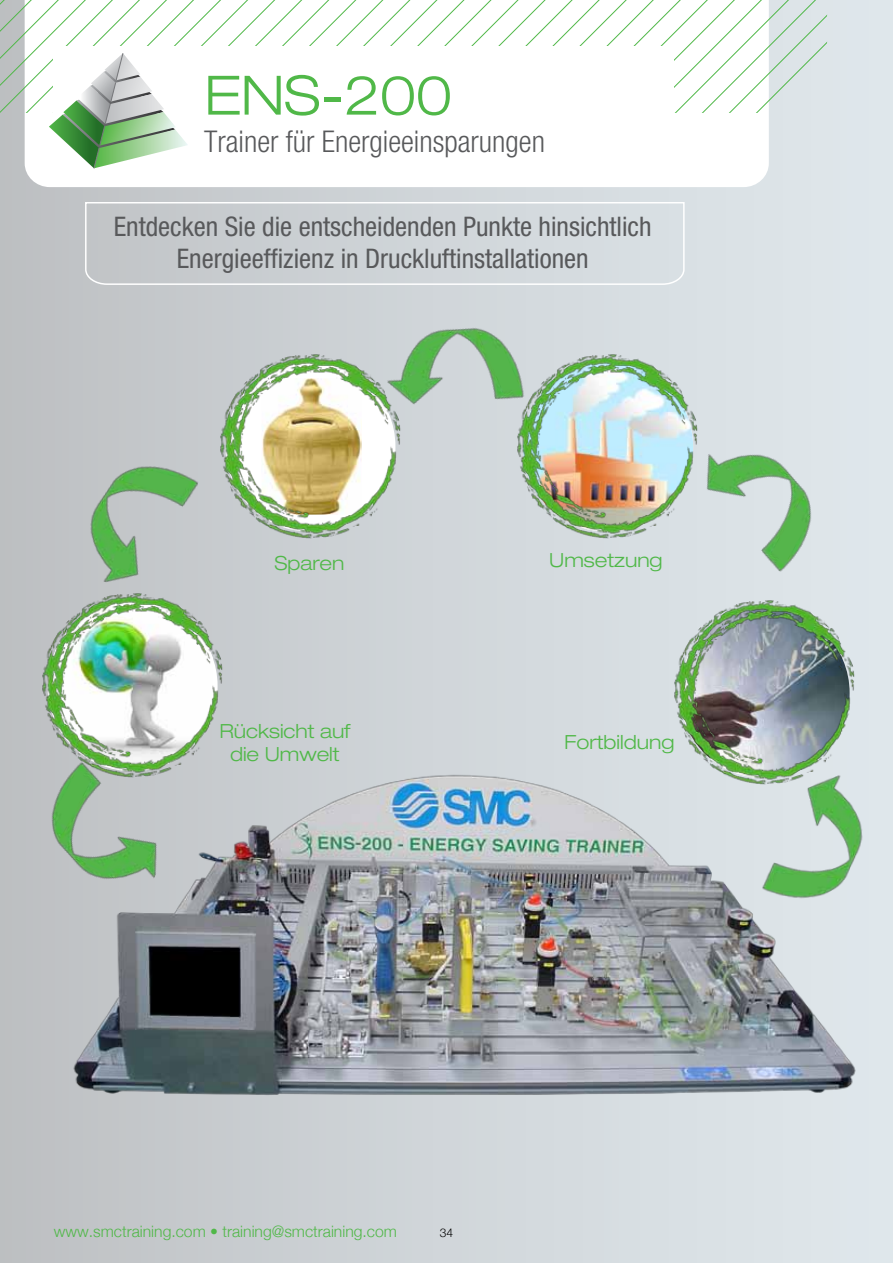
<style>
.page{position:relative;width:893px;height:1263px;background:#fff}
.page>*{position:absolute;margin:0;border:0;box-sizing:border-box;transform-origin:0 0}
.t1{font:300 expanded 54.3px "Helvetica Neue";letter-spacing:-.005em;color:#50b848}
.t2{font:300 condensed 30px "Helvetica Neue";color:#58595b}
.t3{font:condensed 27px/32.4px "Helvetica Neue";color:#58595b;text-align:center}
.t4{font:300 expanded 19.5px/23.4px "Helvetica Neue";color:#50b848;text-align:center}
.t5{font:300 15.75px "Helvetica Neue";color:#50b848}
.t6{font:300 12px "Helvetica Neue";color:#000}
</style>
<div class="page">
<div style="left:0;top:0;width:893px;height:1263px;background:linear-gradient(to right,#bec1c3,#e1e9ee)"></div>
<svg style="left:25px;top:113px;width:744px;height:74px"></svg>
<svg style="left:0;top:0;width:827px;height:113px"></svg>
<div style="left:53px;top:46px;width:621px;height:109px;background:#fff"></div>
<svg style="left:49px;top:52px;width:139px;height:117px"></svg>
<svg style="left:84px;top:201px;width:601px;height:85px;background:#cfd4d7"></svg>
<img style="left:502px;top:340px;width:221px;height:213px">
<img style="left:658px;top:587px;width:221px;height:212px">
<img style="left:26px;top:580px;width:221px;height:173px">
<img style="left:66px;top:753px;width:808px;height:369px">
<img style="left:204px;top:340px;width:221px;height:213px">
<img style="left:757px;top:769px;width:117px;height:139px">
<img style="left:674px;top:424px;width:165px;height:156px">
<img style="left:373px;top:298px;width:162px;height:149px">
<img style="left:69px;top:447px;width:135px;height:152px">
<img style="left:23px;top:753px;width:165px;height:155px">
<h1 class="t1" style="left:204px;top:63px;width:249px">ENS-200</h1>
<p class="t2" style="left:204px;top:124px;width:342px">Trainer für Energieeinsparungen</p>
<p class="t3" style="left:114px;top:210px;width:539px">Entdecken Sie die entscheidenden Punkte hinsichtlich<br>Energieeffizienz in Druckluftinstallationen</p>
<p class="t4" style="left:274px;top:551px;width:72px">Sparen</p>
<p class="t4" style="left:549px;top:548px;width:115px">Umsetzung</p>
<p class="t4" style="left:219px;top:719px;width:133px">Rücksicht auf die Umwelt</p>
<p class="t4" style="left:565px;top:730px;width:111px">Fortbildung</p>
<p class="t5" style="left:54px;top:1221px;width:345px">www.smctraining.com • training@smctraining.com</p>
<p class="t6" style="left:440px;top:1225px;width:15px">34</p>
</div>
